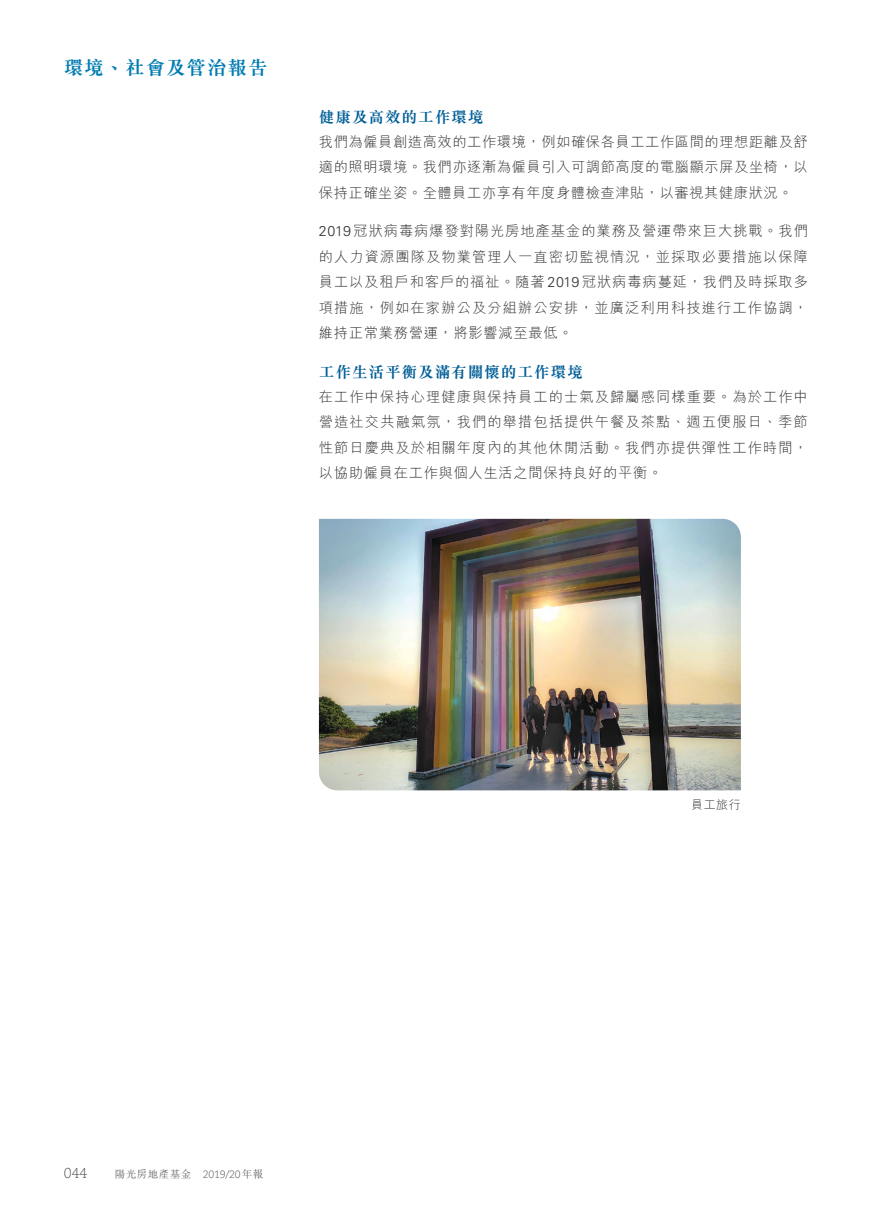
<style>
.page{position:relative;width:893px;height:1212px;background:#fff}
.page>*{position:absolute;margin:0;border:0;box-sizing:border-box;transform-origin:0 0}
.t1{font:700 19.5px "M Sung HK";letter-spacing:.05em;color:#007cb1}
.t2{font:700 15.75px "M Sung HK";letter-spacing:.05em;color:#005e97}
.t3{font:300 14.25px/25.5px "M Hei HK";letter-spacing:.05em;color:#323031;text-align:justify}
.t4{font:300 14.25px "PMN Caecilia W01 45";color:#58595b}
.t5{font:300 12px "M Hei HK";color:#323031}
.t6{font:300 10.5px "M Sung HK";letter-spacing:.05em;color:#58595b}
.s1{font-family:"Univers LT Std"}
.s2{font-family:"PMN Caecilia W01 45"}
</style>
<div class="page">
<img style="left:319px;top:519px;width:422px;height:271px">
<h1 class="t1" style="left:64px;top:58px;width:205px">環境、社會及管治報告</h1>
<p class="t2" style="left:319px;top:109px;width:166px">健康及高效的工作環境</p>
<p class="t3" style="left:319px;top:129px;width:490px">我們為僱員創造高效的工作環境，例如確保各員工工作區間的理想距離及舒適的照明環境。我們亦逐漸為僱員引入可調節高度的電腦顯示屏及坐椅，以保持正確坐姿。全體員工亦享有年度身體檢查津貼，以審視其健康狀況。</p>
<p class="t3" style="left:319px;top:218px;width:491px"><span class="s1">2019</span> 冠狀病毒病爆發對陽光房地產基金的業務及營運帶來巨大挑戰。我們的人力資源團隊及物業管理人一直密切監視情況，並採取必要措施以保障員工以及租戶和客戶的福祉。隨著 <span class="s1">2019</span> 冠狀病毒病蔓延，我們及時採取多項措施，例如在家辦公及分組辦公安排，並廣泛利用科技進行工作協調，維持正常業務營運，將影響減至最低。</p>
<p class="t2" style="left:319px;top:364px;width:265px">工作生活平衡及滿有關懷的工作環境</p>
<p class="t3" style="left:319px;top:384px;width:490px">在工作中保持心理健康與保持員工的士氣及歸屬感同樣重要。為於工作中營造社交共融氣氛，我們的舉措包括提供午餐及茶點、週五便服日、季節性節日慶典及於相關年度內的其他休閒活動。我們亦提供彈性工作時間，以協助僱員在工作與個人生活之間保持良好的平衡。</p>
<p class="t5" style="left:691px;top:798px;width:51px">員工旅行</p>
<p class="t4" style="left:64px;top:1165px;width:25px">044</p>
<p class="t6" style="left:115px;top:1167px;width:150px">陽光房地產基金 <span class="s2">2019/20</span>年報</p>
</div>
